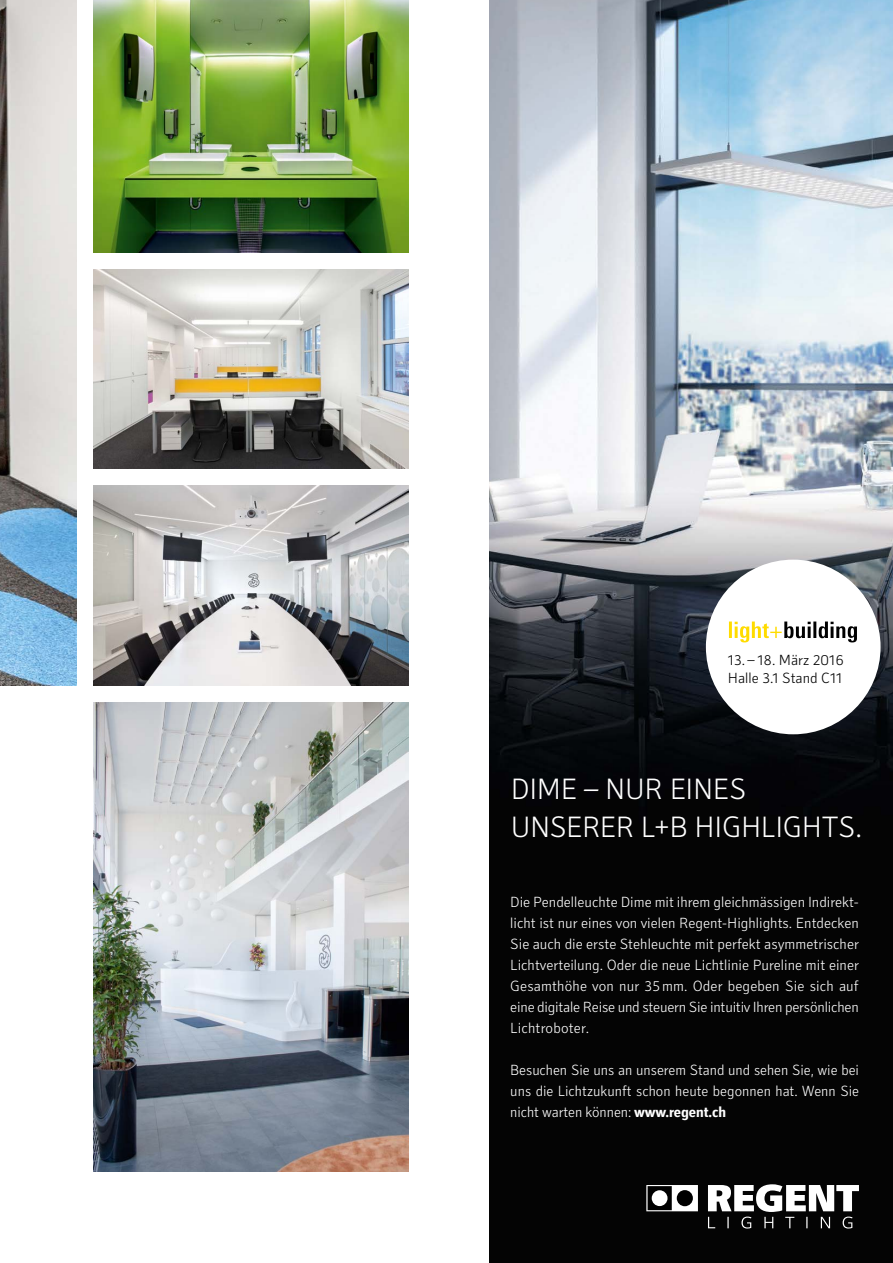
<style>
.page{position:relative;width:893px;height:1263px;background:#fff}
.page>*{position:absolute;margin:0;border:0;box-sizing:border-box;transform-origin:0 0}
.t1{font:300 30px/37.5px "Secca";letter-spacing:-.015em;color:#fff}
.t2{font:300 15px/21px "Secca";letter-spacing:-.005em;color:#fff;text-align:justify}
.t3{font:300 15px/18px "Secca";color:#000}
.s1{font-weight:700}
</style>
<div class="page">
<img style="left:0;top:0;width:77px;height:685px">
<img style="left:94px;top:703px;width:314px;height:468px">
<img style="left:94px;top:486px;width:314px;height:200px">
<img style="left:94px;top:269px;width:314px;height:200px">
<img style="left:94px;top:0;width:314px;height:252px">
<img style="left:489px;top:0;width:404px;height:1263px">
<svg style="left:646px;top:1184px;width:213px;height:44px"></svg>
<div style="left:706px;top:560px;width:174px;height:174px;background:#fff;border-radius:50%"></div>
<svg style="left:729px;top:621px;width:128px;height:21px"></svg>
<p class="t3" style="left:728px;top:652px;width:118px">13. – 18. März 2016<br>Halle 3.1 Stand C11</p>
<h1 class="t1" style="left:511px;top:771px;width:353px">DIME – NUR EINES<br>UNSERER L +B HIGHLIGHTS.</h1>
<p class="t2" style="left:510px;top:892px;width:350px">Die Pendelleuchte Dime mit ihrem gleichmässigen Indirekt&shy;licht ist nur eines von vielen Regent-Highlights. Entdecken Sie auch die erste Stehleuchte mit perfekt asymmetrischer Lichtverteilung. Oder die neue Lichtlinie Pureline mit einer Gesamthöhe von nur 35 mm. Oder begeben Sie sich auf eine digitale Reise und steuern Sie intuitiv Ihren persönlichen Lichtroboter.</p>
<p class="t2" style="left:510px;top:1060px;width:350px">Besuchen Sie uns an unserem Stand und sehen Sie, wie bei uns die Lichtzukunft schon heute begonnen hat. Wenn Sie nicht warten können: <span class="s1">www.regent.ch</span></p>
</div>
